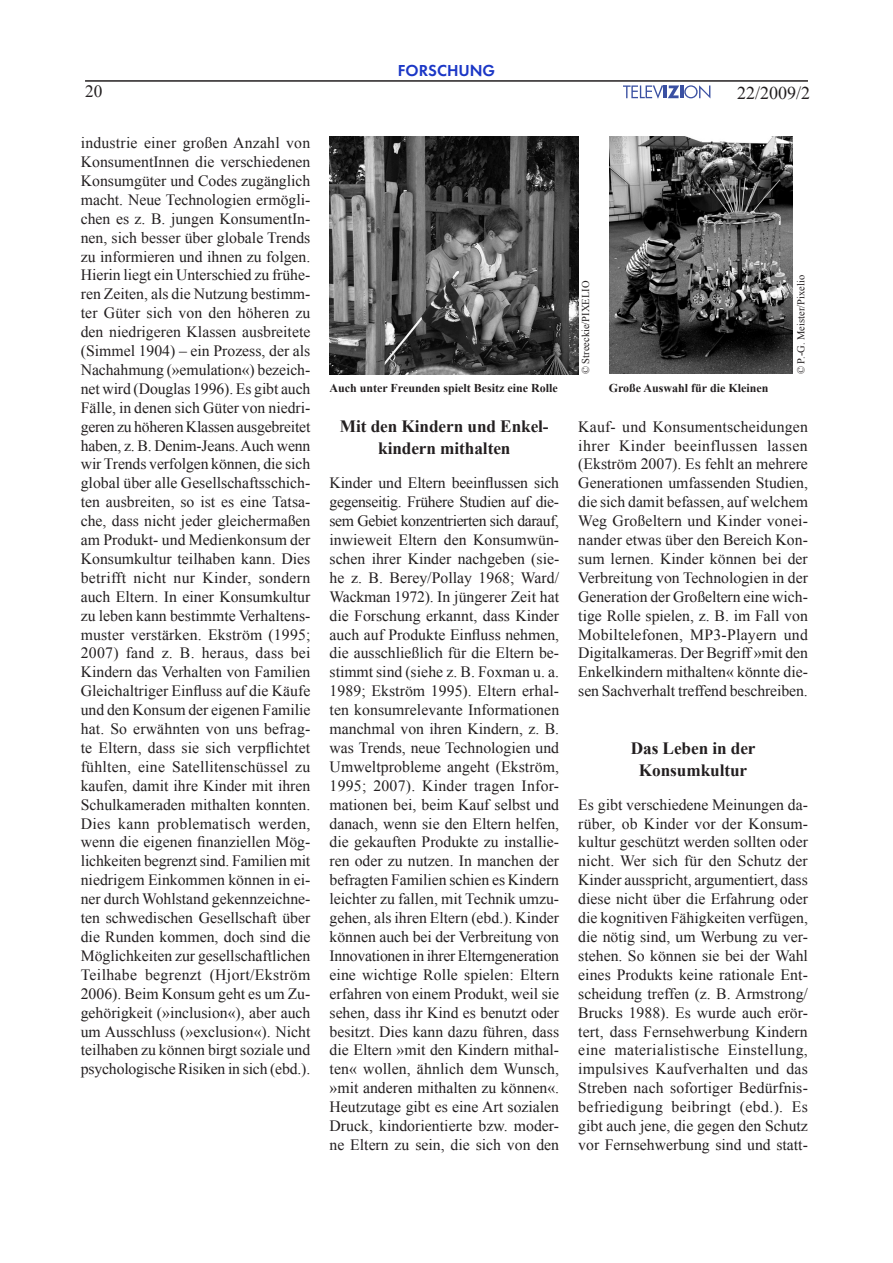
<style>
.page{position:relative;width:893px;height:1263px;background:#fff}
.page>*{position:absolute;margin:0;border:0;box-sizing:border-box;transform-origin:0 0}
.t1{font:18px "Times New Roman";color:#231f20}
.t2{font:700 17.25px/21.6px "Times New Roman";letter-spacing:-.005em;color:#231f20;text-align:center}
.t3{font:17.25px "Times New Roman";color:#231f20}
.t4{font:16.5px "Futura Demi E";color:#1b37c6}
.t5{font:15.75px/18.9px "Times New Roman";color:#231f20;text-align:justify}
.t6{font:700 12px "Times New Roman";color:#231f20}
.t7{font:10.5px "Times New Roman";color:#231f20}
</style>
<div class="page">
<hr style="left:85px;top:80px;width:723px;height:2px;background:#231f20">
<svg style="left:623px;top:85px;width:87px;height:14px"></svg>
<img style="left:330px;top:136px;width:248px;height:238px">
<img style="left:610px;top:136px;width:183px;height:238px">
<p class="t3" style="left:85px;top:79px;width:19px">20</p>
<p class="t5" style="left:81px;top:133px;width:231px">industrie einer großen Anzahl von KonsumentInnen die verschiedenen Konsumgüter und Codes zugänglich macht. Neue Technologien ermögli&shy;chen es z. B. jungen KonsumentIn&shy;nen, sich besser über globale Trends zu informieren und ihnen zu folgen.<br>Hierin liegt ein Unterschied zu frühe&shy;ren Zeiten, als die Nutzung bestimm&shy;ter Güter sich von den höheren zu den niedrigeren Klassen ausbreitete (Simmel 1904) – ein Prozess, der als Nachahmung (»emulation«) bezeich&shy;net wird (Douglas 1996). Es gibt auch Fälle, in denen sich Güter von niedri&shy;geren zu höheren Klassen ausgebreitet haben, z. B. Denim-Jeans. Auch wenn wir Trends verfolgen können, die sich global über alle Gesellschaftsschich&shy;ten ausbreiten, so ist es eine Tatsa&shy;che, dass nicht jeder gleichermaßen am Produkt- und Medienkonsum der Konsumkultur teilhaben kann. Dies betrifft nicht nur Kinder, sondern auch Eltern. In einer Konsumkultur zu leben kann bestimmte Verhaltens&shy;muster verstärken. Ekström (1995; 2007) fand z. B. heraus, dass bei Kindern das Verhalten von Familien Gleichaltriger Einfluss auf die Käufe und den Konsum der eigenen Familie hat. So erwähnten von uns befrag&shy;te Eltern, dass sie sich verpflichtet fühlten, eine Satellitenschüssel zu kaufen, damit ihre Kinder mit ihren Schulkameraden mithalten konnten.<br>Dies kann problematisch werden, wenn die eigenen finanziellen Mög&shy;lichkeiten begrenzt sind. Familien mit niedrigem Einkommen können in ei&shy;ner durch Wohlstand gekennzeichne&shy;ten schwedischen Gesellschaft über die Runden kommen, doch sind die Möglichkeiten zur gesellschaftlichen Teilhabe begrenzt (Hjort/Ekström 2006). Beim Konsum geht es um Zu&shy;gehörigkeit (»inclusion«), aber auch um Ausschluss (»exclusion«). Nicht teilhaben zu können birgt soziale und psychologische Risiken in sich (ebd.).</p>
<p class="t4" style="left:398px;top:60px;width:99px">FORSCHUNG</p>
<p class="t1" style="left:737px;top:80px;width:75px">22/2009/2</p>
<p class="t6" style="left:330px;top:380px;width:230px">Auch unter Freunden spielt Besitz eine Rolle</p>
<p class="t2" style="left:340px;top:415px;width:210px">Mit den Kindern und Enkel&shy;kindern mithalten</p>
<p class="t5" style="left:330px;top:473px;width:231px">Kinder und Eltern beeinflussen sich gegenseitig. Frühere Studien auf die&shy;sem Gebiet konzentrierten sich darauf, inwieweit Eltern den Konsumwün&shy;schen ihrer Kinder nachgeben (sie&shy;he z. B. Berey/Pollay 1968; Ward/ Wackman 1972). In jüngerer Zeit hat die Forschung erkannt, dass Kinder auch auf Produkte Einfluss nehmen, die ausschließlich für die Eltern be&shy;stimmt sind (siehe z. B. Foxman u. a.<br>1989; Ekström 1995). Eltern erhal&shy;ten konsumrelevante Informationen manchmal von ihren Kindern, z. B. was Trends, neue Technologien und Umweltprobleme angeht (Ekström, 1995; 2007). Kinder tragen Infor&shy;mationen bei, beim Kauf selbst und danach, wenn sie den Eltern helfen, die gekauften Produkte zu installie&shy;ren oder zu nutzen. In manchen der befragten Familien schien es Kindern leichter zu fallen, mit Technik umzu&shy;gehen, als ihren Eltern (ebd.). Kinder können auch bei der Verbreitung von Innovationen in ihrer Elterngeneration eine wichtige Rolle spielen: Eltern erfahren von einem Produkt, weil sie sehen, dass ihr Kind es benutzt oder besitzt. Dies kann dazu führen, dass die Eltern »mit den Kindern mithal&shy;ten« wollen, ähnlich dem Wunsch, »mit anderen mithalten zu können«.<br>Heutzutage gibt es eine Art sozialen Druck, kindorientierte bzw. moder&shy;ne Eltern zu sein, die sich von den</p>
<p class="t7" style="left:579px;top:374px;width:95px;rotate:-90deg">© Streeckie/PIXELIO</p>
<p class="t6" style="left:609px;top:380px;width:161px">Große Auswahl für die Kleinen</p>
<p class="t7" style="left:794px;top:374px;width:100px;rotate:-90deg">© P.-G. Meister/Pixelio</p>
<p class="t5" style="left:578px;top:417px;width:231px">Kauf- und Konsumentscheidungen ihrer Kinder beeinflussen lassen (Ekström 2007). Es fehlt an mehrere Generationen umfassenden Studien, die sich damit befassen, auf welchem Weg Großeltern und Kinder vonei&shy;nander etwas über den Bereich Kon&shy;sum lernen. Kinder können bei der Verbreitung von Technologien in der Generation der Großeltern eine wich&shy;tige Rolle spielen, z. B. im Fall von Mobiltelefonen, MP3-Playern und Digitalkameras. Der Begriff »mit den Enkelkindern mithalten« könnte die&shy;sen Sachverhalt treffend beschreiben.</p>
<p class="t2" style="left:631px;top:737px;width:126px">Das Leben in der<br>Konsumkultur</p>
<p class="t5" style="left:578px;top:795px;width:231px">Es gibt verschiedene Meinungen da&shy;rüber, ob Kinder vor der Konsum&shy;kultur geschützt werden sollten oder nicht. Wer sich für den Schutz der Kinder ausspricht, argumentiert, dass diese nicht über die Erfahrung oder die kognitiven Fähigkeiten verfügen, die nötig sind, um Werbung zu ver&shy;stehen. So können sie bei der Wahl eines Produkts keine rationale Ent&shy;scheidung treffen (z. B. Armstrong/ Brucks 1988). Es wurde auch erör&shy;tert, dass Fernsehwerbung Kindern eine materialistische Einstellung, impulsives Kaufverhalten und das Streben nach sofortiger Bedürfnis&shy;befriedigung beibringt (ebd.). Es gibt auch jene, die gegen den Schutz vor Fernsehwerbung sind und statt-</p>
</div>
